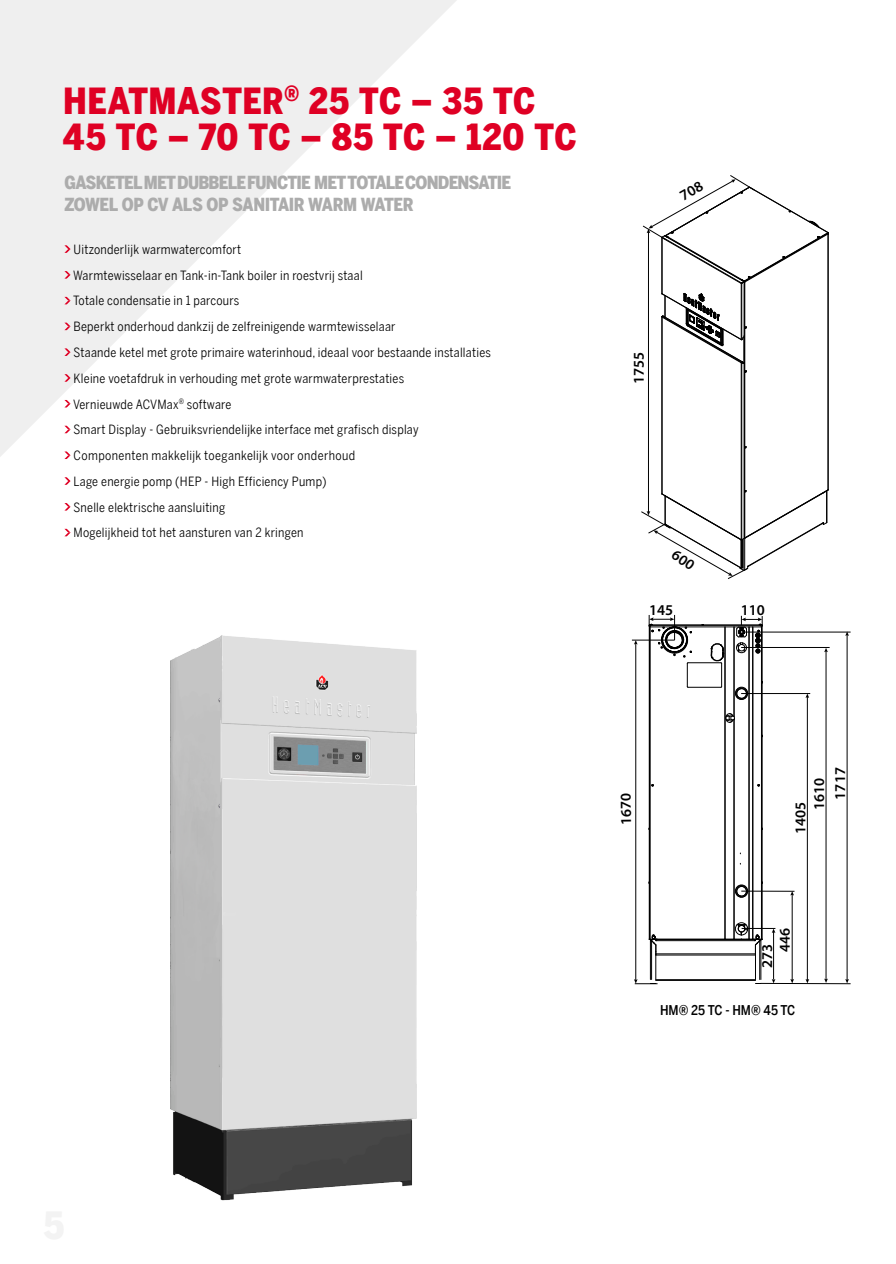
<style>
.page{position:relative;width:896px;height:1264px;background:#fff}
.page>*{position:absolute;margin:0;border:0;box-sizing:border-box;transform-origin:0 0}
.Titre_1{font:900 36px/36px "Benton Sans Cond";letter-spacing:.015em;color:#df0024}
.Body{font:900 18px/21.6px "Benton Sans Cond";letter-spacing:-.04em;color:#acacac}
.t1{font:600 15px "Myriad Pro";color:#000}
.t2{font:500 13.5px "Benton Sans Cond";color:#000}
.Body-2{font:12.75px "Benton Sans Cond";letter-spacing:.02em;color:#000}
</style>
<div class="page">
<svg style="left:0;top:0;width:457px;height:457px;fill:#f4f4f4"></svg>
<svg style="left:64px;top:245px;width:7px;height:8px"></svg>
<svg style="left:64px;top:271px;width:7px;height:7px"></svg>
<svg style="left:64px;top:297px;width:7px;height:7px"></svg>
<svg style="left:64px;top:322px;width:7px;height:8px"></svg>
<svg style="left:64px;top:348px;width:7px;height:8px"></svg>
<svg style="left:64px;top:374px;width:7px;height:7px"></svg>
<svg style="left:64px;top:400px;width:7px;height:7px"></svg>
<svg style="left:64px;top:425px;width:7px;height:8px"></svg>
<svg style="left:64px;top:451px;width:7px;height:8px"></svg>
<svg style="left:64px;top:477px;width:7px;height:7px"></svg>
<svg style="left:64px;top:503px;width:7px;height:7px"></svg>
<svg style="left:64px;top:528px;width:7px;height:8px"></svg>
<hr style="left:741px;top:362px;width:1px;height:177px;background:#000">
<hr style="left:661px;top:317px;width:1px;height:177px;background:#000">
<hr style="left:741px;top:283px;width:1px;height:56px;background:#000">
<hr style="left:661px;top:238px;width:1px;height:56px;background:#000">
<hr style="left:744px;top:282px;width:1px;height:256px;background:#000">
<svg style="left:661px;top:293px;width:86px;height:71px"></svg>
<hr style="left:827px;top:234px;width:1px;height:255px;background:#000">
<hr style="left:650px;top:626px;width:111px;height:1px;background:#000">
<hr style="left:650px;top:624px;width:111px;height:1px;background:#000">
<hr style="left:688px;top:662px;width:33px;height:1px;background:#000">
<hr style="left:688px;top:687px;width:33px;height:1px;background:#000">
<hr style="left:657px;top:939px;width:68px;height:1px;background:#000">
<div style="left:735px;top:884px;width:12px;height:13px;border:1px solid #000;border-radius:50%"></div>
<div style="left:735px;top:922px;width:12px;height:12px;border:1px solid #000;border-radius:50%"></div>
<svg style="left:735px;top:687px;width:12px;height:12px"></svg>
<svg style="left:735px;top:885px;width:12px;height:12px"></svg>
<svg style="left:725px;top:713px;width:9px;height:9px"></svg>
<hr style="left:650px;top:940px;width:1px;height:39px;background:#000">
<hr style="left:655px;top:944px;width:1px;height:35px;background:#000">
<hr style="left:755px;top:944px;width:1px;height:35px;background:#000">
<hr style="left:760px;top:940px;width:1px;height:39px;background:#000">
<hr style="left:656px;top:954px;width:99px;height:1px;background:#000">
<hr style="left:650px;top:625px;width:111px;height:1px;background:#000">
<hr style="left:655px;top:979px;width:100px;height:1px;background:#000">
<hr style="left:752px;top:626px;width:1px;height:312px;background:#000">
<hr style="left:761px;top:625px;width:1px;height:313px;background:#000">
<hr style="left:657px;top:938px;width:68px;height:1px;background:#000">
<hr style="left:649px;top:625px;width:1px;height:313px;background:#000">
<hr style="left:724px;top:626px;width:1px;height:312px;background:#000">
<hr style="left:748px;top:626px;width:1px;height:312px;background:#000">
<hr style="left:733px;top:719px;width:1px;height:219px;background:#000">
<hr style="left:733px;top:626px;width:1px;height:90px;background:#000">
<div style="left:736px;top:688px;width:10px;height:10px;border:1px solid #000;border-radius:50%"></div>
<div style="left:736px;top:886px;width:10px;height:10px;border:1px solid #000;border-radius:50%"></div>
<svg style="left:711px;top:643px;width:13px;height:44px"></svg>
<svg style="left:724px;top:924px;width:38px;height:31px"></svg>
<svg style="left:649px;top:934px;width:8px;height:21px"></svg>
<hr style="left:651px;top:940px;width:1px;height:39px;background:#000">
<hr style="left:759px;top:940px;width:1px;height:39px;background:#000">
<hr style="left:656px;top:940px;width:98px;height:1px;background:#000">
<hr style="left:656px;top:953px;width:99px;height:1px;background:#000">
<hr style="left:632px;top:639px;width:42px;height:1px;background:#000">
<svg style="left:649px;top:615px;width:43px;height:72px"></svg>
<hr style="left:635px;top:643px;width:1px;height:337px;background:#000">
<svg style="left:634px;top:978px;width:23px;height:6px"></svg>
<hr style="left:760px;top:982px;width:90px;height:1px;background:#000">
<hr style="left:741px;top:928px;width:34px;height:1px;background:#000">
<hr style="left:741px;top:890px;width:53px;height:1px;background:#000">
<hr style="left:741px;top:693px;width:69px;height:1px;background:#000">
<hr style="left:741px;top:647px;width:88px;height:1px;background:#000">
<hr style="left:741px;top:631px;width:109px;height:1px;background:#000">
<hr style="left:773px;top:930px;width:1px;height:49px;background:#000">
<svg style="left:771px;top:978px;width:4px;height:5px"></svg>
<hr style="left:792px;top:893px;width:1px;height:86px;background:#000">
<svg style="left:790px;top:890px;width:4px;height:5px"></svg>
<svg style="left:790px;top:978px;width:4px;height:5px"></svg>
<hr style="left:807px;top:696px;width:1px;height:284px;background:#000">
<svg style="left:805px;top:978px;width:4px;height:5px"></svg>
<hr style="left:825px;top:650px;width:1px;height:329px;background:#000">
<hr style="left:846px;top:634px;width:1px;height:346px;background:#000">
<svg style="left:845px;top:978px;width:3px;height:5px"></svg>
<hr style="left:648px;top:232px;width:1px;height:280px;background:#000">
<svg style="left:736px;top:615px;width:27px;height:38px"></svg>
<img style="left:171px;top:635px;width:245px;height:565px">
<svg style="left:642px;top:175px;width:187px;height:109px"></svg>
<svg style="left:641px;top:489px;width:187px;height:90px"></svg>
<p class="Titre_1" style="left:63px;top:83px;width:515px">HEATMASTER<sup>®</sup> 25 TC – 35 TC<br>45 TC – 70 TC – 85 TC – 120 TC</p>
<p class="Body" style="left:64px;top:172px;width:448px">GASKETEL MET DUBBELE FUNCTIE MET TOTALE CONDENSATIE<br>ZOWEL OP CV ALS OP SANITAIR WARM WATER</p>
<p class="Body-2" style="left:73px;top:242px;width:169px">Uitzonderlijk warmwatercomfort</p>
<p class="Body-2" style="left:73px;top:267px;width:291px">Warmtewisselaar en Tank-in-Tank boiler in roestvrij staal</p>
<p class="Body-2" style="left:73px;top:293px;width:168px">Totale condensatie in 1 parcours</p>
<p class="Body-2" style="left:73px;top:319px;width:323px">Beperkt onderhoud dankzij de zelfreinigende warmtewisselaar</p>
<p class="Body-2" style="left:73px;top:345px;width:419px">Staande ketel met grote primaire waterinhoud, ideaal voor bestaande installaties</p>
<p class="Body-2" style="left:73px;top:370px;width:332px">Kleine voetafdruk in verhouding met grote warmwaterprestaties</p>
<p class="Body-2" style="left:73px;top:396px;width:160px">Vernieuwde ACVMax<sup>®</sup> software</p>
<p class="Body-2" style="left:73px;top:422px;width:347px">Smart Display - Gebruiksvriendelijke interface met grafisch display</p>
<p class="Body-2" style="left:73px;top:448px;width:283px">Componenten makkelijk toegankelijk voor onderhoud</p>
<p class="Body-2" style="left:73px;top:473px;width:254px">Lage energie pomp (HEP - High Efficiency Pump)</p>
<p class="Body-2" style="left:73px;top:499px;width:153px">Snelle elektrische aansluiting</p>
<p class="Body-2" style="left:73px;top:525px;width:231px">Mogelijkheid tot het aansturen van 2 kringen</p>
<p class="t1" style="left:629px;top:384px;width:34px;rotate:-90deg">1755</p>
<p class="t1" style="left:649px;top:600px;width:26px">145</p>
<p class="t1" style="left:740px;top:600px;width:26px">110</p>
<p class="t1" style="left:616px;top:825px;width:34px;rotate:-91deg">1670</p>
<p class="t1" style="left:791px;top:834px;width:34px;rotate:-90deg">1405</p>
<p class="t1" style="left:809px;top:809px;width:34px;rotate:-90deg">1610</p>
<p class="t1" style="left:830px;top:799px;width:34px;rotate:-90deg">1717</p>
<p class="t1" style="left:775px;top:951px;width:26px;rotate:-90deg">446</p>
<p class="t1" style="left:757px;top:967px;width:26px;rotate:-90deg">273</p>
<p class="t2" style="left:660px;top:1001px;width:137px">HM® 25 TC - HM® 45 TC</p>
</div>
